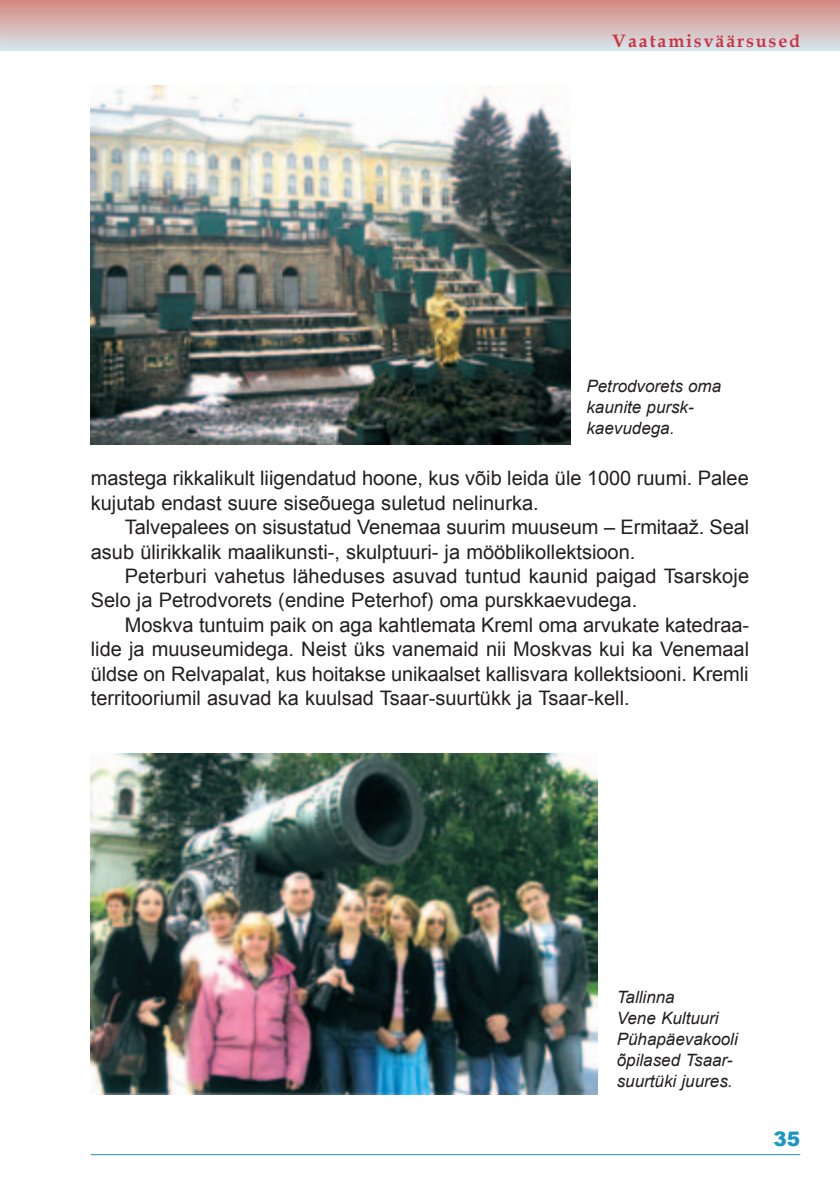
<style>
.page{position:relative;width:840px;height:1191px;background:#fff}
.page>*{position:absolute;margin:0;border:0;box-sizing:border-box;transform-origin:0 0}
.t1{font:20px/24.4px "Arial";color:#231f20}
.t2{font:900 20px "Arial";color:#1a96c5}
.t3{font:700 18px "Book Antiqua";letter-spacing:.1em;color:#cf3444}
.t4{font:italic 17px/21px "Arial";color:#231f20}
</style>
<div class="page">
<hr style="left:91px;top:1154px;width:708px;height:1px;background:#1a96c5">
<img style="left:91px;top:85px;width:479px;height:359px">
<img style="left:91px;top:753px;width:506px;height:341px">
<p class="t3" style="left:612px;top:29px;width:189px">Vaatamisväärsused</p>
<p class="t4" style="left:586px;top:376px;width:136px">Petrodvorets oma kaunite pursk&shy;kaevudega.</p>
<p class="t1" style="left:91px;top:466px;width:659px">mastega rikkalikult liigendatud hoone, kus võib leida üle 1000 ruumi. Palee kujutab endast suure siseõuega suletud nelinurka.</p>
<p class="t1" style="left:91px;top:515px;width:659px;text-indent:34px">Talvepalees on sisustatud Venemaa suurim muuseum – Ermitaaž. Seal asub ülirikkalik maalikunsti-, skulptuuri- ja mööblikollektsioon.</p>
<p class="t1" style="left:91px;top:564px;width:659px;text-indent:34px">Peterburi vahetus läheduses asuvad tuntud kaunid paigad Tsarskoje<br>Selo ja Petrodvorets (endine Peterhof) oma purskkaevudega.</p>
<p class="t1" style="left:91px;top:613px;width:659px;text-align:justify;text-indent:34px">Moskva tuntuim paik on aga kahtlemata Kreml oma arvukate katedraa&shy;lide ja muuseumidega. Neist üks vanemaid nii Moskvas kui ka Venemaal üldse on Relvapalat, kus hoitakse unikaalset kallisvara kollektsiooni. Kremli territooriumil asuvad ka kuulsad Tsaar-suurtükk ja Tsaar-kell.</p>
<p class="t4" style="left:616px;top:987px;width:122px">Tallinna<br>Vene Kultuuri<br>Pühapäevakooli õpilased Tsaar&shy;suurtüki juures.</p>
<p class="t2" style="left:773px;top:1124px;width:28px">35</p>
</div>
